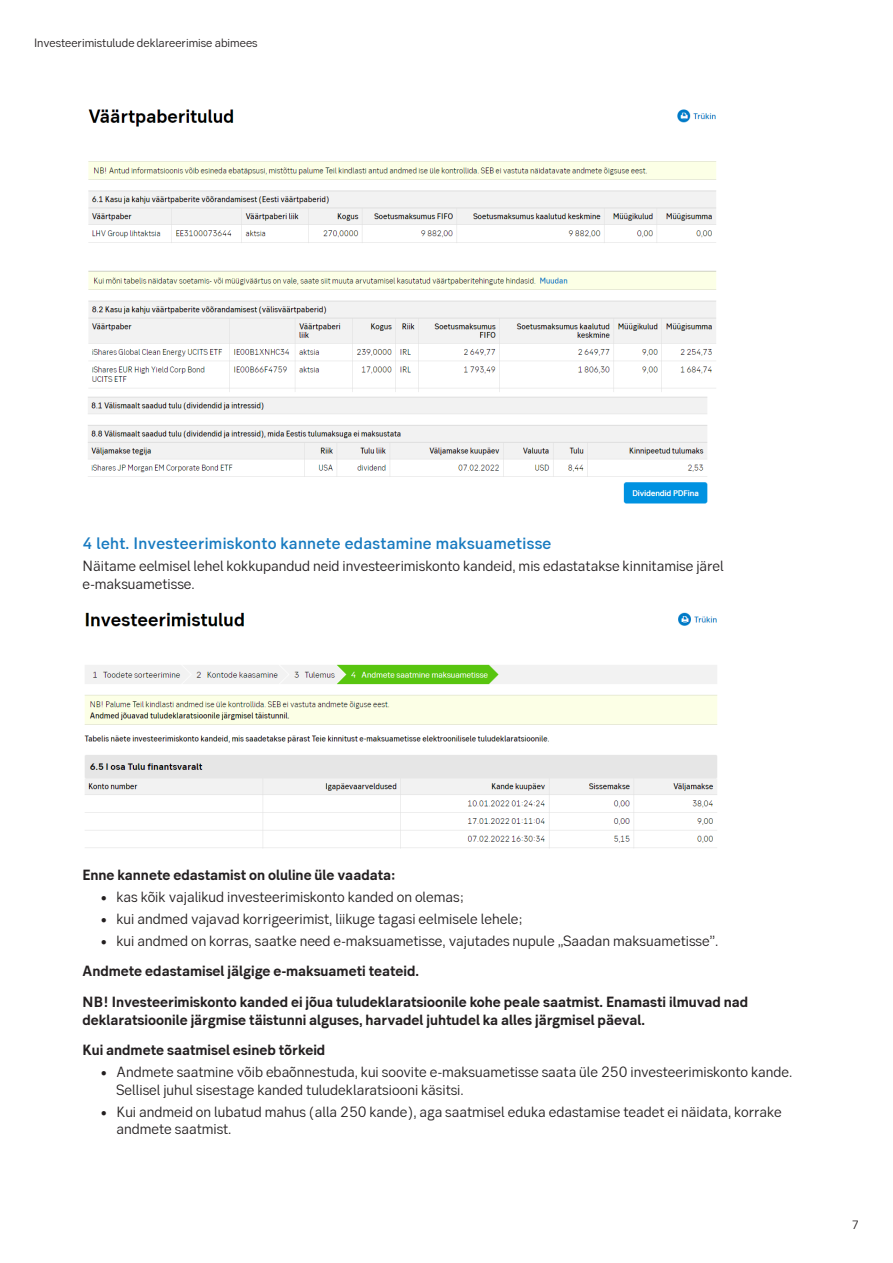
<style>
.page{position:relative;width:893px;height:1263px;background:#fff}
.page>*{position:absolute;margin:0;border:0;box-sizing:border-box;transform-origin:0 0}
.Pealkiri2{font:500 16.5px "SEB Sans Serif";letter-spacing:.02em;color:#177ac0}
.Body_tekst_10_12_lep{font:14.7px/17.7px "SEB Sans Serif";color:#231f20}
.bold{font:700 14.7px/17.7px "SEB Sans Serif";color:#231f20}
.t1{font:12px "SEB Sans Serif";color:#231f20}
</style>
<div class="page">
<img style="left:88px;top:109px;width:629px;height:283px">
<img style="left:88px;top:396px;width:620px;height:108px">
<img style="left:84px;top:612px;width:634px;height:237px">
<p class="t1" style="left:34px;top:36px;width:225px">Investeerimistulude deklareerimise abimees</p>
<p class="Pealkiri2" style="left:83px;top:534px;width:470px">4 leht. Investeerimiskonto kannete edastamine maksuametisse</p>
<p class="Body_tekst_10_12_lep" style="left:83px;top:557px;width:643px">Näitame eelmisel lehel kokkupandud neid investeerimiskonto kandeid, mis edastatakse kinnitamise järel e-maksuametisse.</p>
<p class="bold" style="left:83px;top:866px;width:314px">Enne kannete edastamist on oluline üle vaadata:</p>
<p class="Body_tekst_10_12_lep" style="left:100px;top:888px;width:366px">• kas kõik vajalikud investeerimiskonto kanded on olemas;</p>
<p class="Body_tekst_10_12_lep" style="left:100px;top:910px;width:425px">• kui andmed vajavad korrigeerimist, liikuge tagasi eelmisele lehele;</p>
<p class="Body_tekst_10_12_lep" style="left:100px;top:932px;width:620px">• kui andmed on korras, saatke need e-maksuametisse, vajutades nupule „Saadan maksuametisse”.</p>
<p class="bold" style="left:83px;top:962px;width:338px">Andmete edastamisel jälgige e-maksuameti teateid.</p>
<p class="bold" style="left:83px;top:993px;width:667px">NB! Investeerimiskonto kanded ei jõua tuludeklaratsioonile kohe peale saatmist. Enamasti ilmuvad nad deklaratsioonile järgmise täistunni alguses, harvadel juhtudel ka alles järgmisel päeval.</p>
<p class="bold" style="left:83px;top:1041px;width:244px">Kui andmete saatmisel esineb tõrkeid</p>
<p class="Body_tekst_10_12_lep" style="left:117px;top:1063px;width:677px;text-indent:-17px">• Andmete saatmine võib ebaõnnestuda, kui soovite e-maksuametisse saata üle 250 investeerimiskonto kande.<br>Sellisel juhul sisestage kanded tuludeklaratsiooni käsitsi.</p>
<p class="Body_tekst_10_12_lep" style="left:117px;top:1102px;width:667px;text-indent:-17px">• Kui andmeid on lubatud mahus (alla 250 kande), aga saatmisel eduka edastamise teadet ei näidata, korrake andmete saatmist.</p>
<p class="t1" style="left:852px;top:1218px;width:9px">7</p>
</div>
